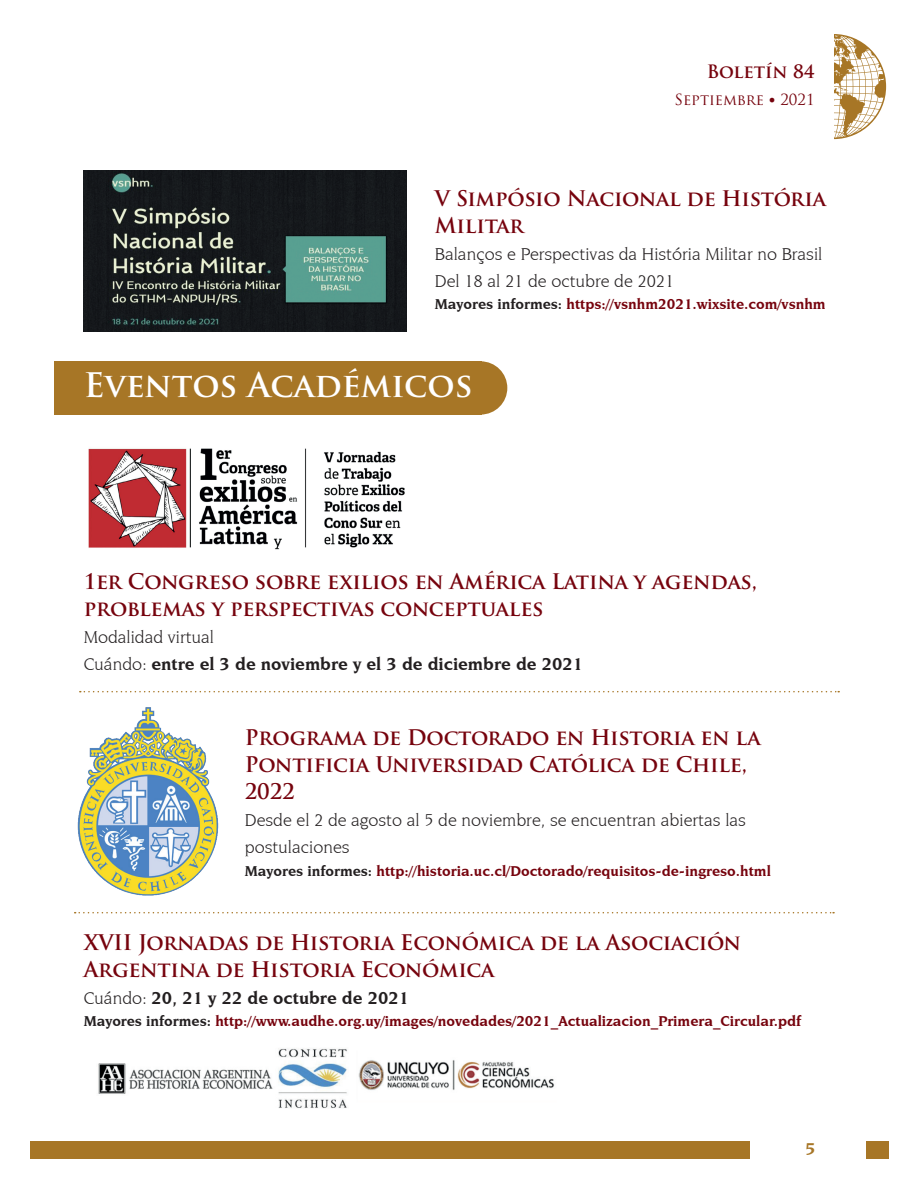
<style>
.page{position:relative;width:918px;height:1188px;background:#fff}
.page>*{position:absolute;margin:0;border:0;box-sizing:border-box;transform-origin:0 0}
.t1{font:700 33px "Trajan Pro";color:#fff}
.t2{font:700 21px/27px "Trajan Pro";letter-spacing:-.01em;color:#76030d}
.t3{font:18px/27px "Novarese IT Cby BT";color:#231f20}
.t4{font:700 18px/27px "Novarese IT Cby BT";color:#231f20}
.t5{font:700 18px "Trajan Pro";color:#76030d}
.t6{font:700 18px "Novarese IT Cby BT";color:#a77626}
.t7{font:700 15px "Novarese IT Cby BT";color:#76030d}
.t8{font:15px "Trajan Pro";color:#76030d}
.s1{font-family:"Corbel"}
.s2{color:#231f20}
.s3{font-weight:400}
</style>
<div class="page">
<svg style="left:834px;top:34px;width:52px;height:105px"></svg>
<div style="left:30px;top:1141px;width:858px;height:18px;background:#a77626"></div>
<div style="left:751px;top:1140px;width:115px;height:21px;background:#fff"></div>
<img style="left:77px;top:707px;width:142px;height:189px">
<img style="left:84px;top:171px;width:322px;height:160px">
<img style="left:88px;top:448px;width:317px;height:102px">
<img style="left:98px;top:1048px;width:457px;height:60px">
<div style="left:54px;top:361px;width:271px;height:54px;background:#a77626"></div>
<div style="left:210px;top:361px;width:271px;height:54px;background:#a77626"></div>
<div style="left:454px;top:361px;width:53px;height:54px;background:#a77626;border-radius:50%"></div>
<svg style="left:80px;top:691px;width:759px;height:1px"></svg>
<svg style="left:75px;top:912px;width:759px;height:1px"></svg>
<p class="t5" style="left:707px;top:60px;width:109px">Boletín 84</p>
<p class="t8" style="left:674px;top:90px;width:142px">SEPTIEMBRE <span class="s1">•</span> 2021</p>
<p class="t2" style="left:435px;top:185px;width:393px">V Simpósio Nacional de História<br>Militar</p>
<p class="t3" style="left:435px;top:240px;width:389px">Balanços e Perspectivas da História Militar no Brasil<br>Del 18 al 21 de octubre de 2021</p>
<p class="t7" style="left:435px;top:295px;width:392px"><span class="s2">Mayores informes:</span> https://vsnhm2021.wixsite.com/vsnhm</p>
<h1 class="t1" style="left:84px;top:365px;width:390px">Eventos Académicos</h1>
<p class="t2" style="left:84px;top:568px;width:675px">1er Congreso sobre exilios en América Latina y agendas, problemas y perspectivas conceptuales</p>
<p class="t4" style="left:84px;top:623px;width:501px"><span class="s3">Modalidad virtual<br>Cuándo:</span> entre el 3 de noviembre y el 3 de diciembre de 2021</p>
<p class="t2" style="left:245px;top:724px;width:517px">Programa de Doctorado en Historia en la<br>Pontificia Universidad Católica de Chile,<br>2022</p>
<p class="t3" style="left:245px;top:806px;width:503px">Desde el 2 de agosto al 5 de noviembre, se encuentran abiertas las postulaciones</p>
<p class="t7" style="left:245px;top:861px;width:528px"><span class="s2">Mayores informes:</span> http://historia.uc.cl/Doctorado/requisitos-de-ingreso.html</p>
<p class="t2" style="left:84px;top:929px;width:659px">XVII Jornadas de Historia Económica de la Asociación<br>Argentina de Historia Económica</p>
<p class="t4" style="left:84px;top:984px;width:327px"><span class="s3">Cuándo:</span> 20, 21 y 22 de octubre de 2021</p>
<p class="t7" style="left:84px;top:1012px;width:719px"><span class="s2">Mayores informes:</span> http://www.audhe.org.uy/images/novedades/2021_Actualizacion_Primera_Circular.pdf</p>
<p class="t6" style="left:805px;top:1138px;width:12px">5</p>
</div>
